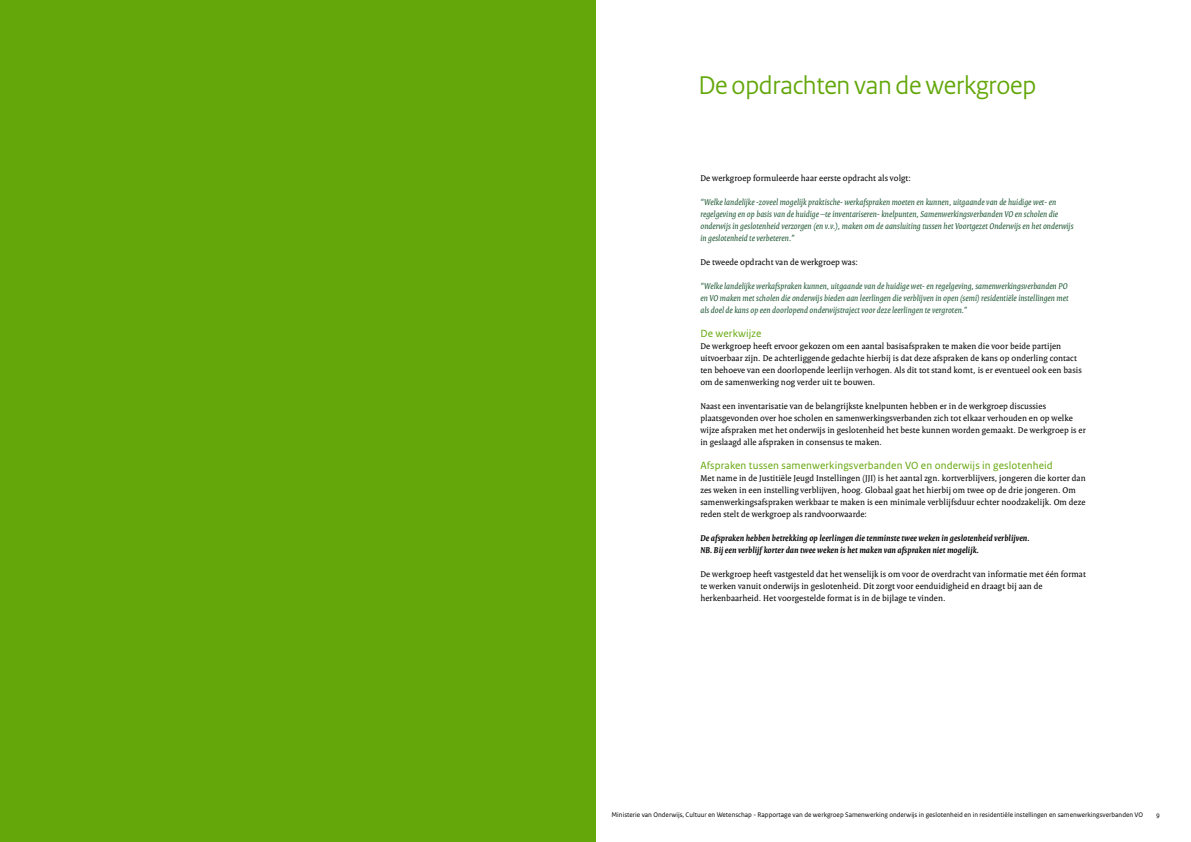
<style>
.page{position:relative;width:1191px;height:842px;background:#fff}
.page>*{position:absolute;margin:0;border:0;box-sizing:border-box;transform-origin:0 0}
.t1{font:27px "Rijksoverheid Sans Heading";letter-spacing:-.01em;color:#63a70a}
.t2{font:11px "Rijksoverheid Sans Text";letter-spacing:.01em;color:#63a70a}
.t3{font:9px/12px "Rijksoverheid Serif";letter-spacing:.01em;color:#000}
.t4{font:italic 9px/12px "Rijksoverheid Serif";letter-spacing:.01em;color:#1d5632}
.t5{font:italic 700 9px/12px "Rijksoverheid Serif";letter-spacing:.01em;color:#000}
.t6{font:7px "Rijksoverheid Sans Text";color:#000}
</style>
<div class="page">
<div style="left:0;top:0;width:595px;height:842px;background:#63a70a"></div>
<h1 class="t1" style="left:698px;top:70px;width:339px">De opdrachten van de werkgroep</h1>
<p class="t3" style="left:700px;top:172px;width:212px">De werkgroep formuleerde haar eerste opdracht als volgt:</p>
<p class="t4" style="left:700px;top:196px;width:374px">“Welke landelijke -zoveel mogelijk praktische- werkafspraken moeten en kunnen, uitgaande van de huidige wet- en regelgeving en op basis van de huidige –te inventariseren- knelpunten, Samenwerkingsverbanden VO en scholen die onderwijs in geslotenheid verzorgen (en v.v.), maken om de aansluiting tussen het Voortgezet Onderwijs en het onderwijs in geslotenheid te verbeteren.”</p>
<p class="t3" style="left:700px;top:256px;width:159px">De tweede opdracht van de werkgroep was:</p>
<p class="t4" style="left:700px;top:280px;width:369px;text-align:justify">“Welke landelijke werkafspraken kunnen, uitgaande van de huidige wet- en regelgeving, samenwerkingsverbanden PO en VO maken met scholen die onderwijs bieden aan leerlingen die verblijven in open (semi) residentiële instellingen met als doel de kans op een doorlopend onderwijstraject voor deze leerlingen te vergroten.”</p>
<p class="t2" style="left:700px;top:327px;width:62px">De werkwijze</p>
<p class="t3" style="left:700px;top:340px;width:383px">De werkgroep heeft ervoor gekozen om een aantal basisafspraken te maken die voor beide partijen uitvoerbaar zijn. De achterliggende gedachte hierbij is dat deze afspraken de kans op onderling contact ten behoeve van een doorlopende leerlijn verhogen. Als dit tot stand komt, is er eventueel ook een basis om de samenwerking nog verder uit te bouwen.</p>
<p class="t3" style="left:700px;top:400px;width:387px">Naast een inventarisatie van de belangrijkste knelpunten hebben er in de werkgroep discussies plaatsgevonden over hoe scholen en samenwerkingsverbanden zich tot elkaar verhouden en op welke wijze afspraken met het onderwijs in geslotenheid het beste kunnen worden gemaakt. De werkgroep is er in geslaagd alle afspraken in consensus te maken.</p>
<p class="t2" style="left:700px;top:459px;width:354px">Afspraken tussen samenwerkingsverbanden VO en onderwijs in geslotenheid</p>
<p class="t3" style="left:700px;top:472px;width:387px">Met name in de Justitiële Jeugd Instellingen (JJI) is het aantal zgn. kortverblijvers, jongeren die korter dan zes weken in een instelling verblijven, hoog. Globaal gaat het hierbij om twee op de drie jongeren. Om samenwerkingsafspraken werkbaar te maken is een minimale verblijfsduur echter noodzakelijk. Om deze reden stelt de werkgroep als randvoorwaarde:</p>
<p class="t5" style="left:700px;top:532px;width:331px">De afspraken hebben betrekking op leerlingen die tenminste twee weken in geslotenheid verblijven.<br>NB. Bij een verblijf korter dan twee weken is het maken van afspraken niet mogelijk.</p>
<p class="t3" style="left:700px;top:568px;width:387px">De werkgroep heeft vastgesteld dat het wenselijk is om voor de overdracht van informatie met één format te werken vanuit onderwijs in geslotenheid. Dit zorgt voor eenduidigheid en draagt bij aan de herkenbaarheid. Het voorgestelde format is in de bijlage te vinden.</p>
<p class="t6" style="left:611px;top:811px;width:533px">Ministerie van Onderwijs, Cultuur en Wetenschap - Rapportage van de werkgroep Samenwerking onderwijs in geslotenheid en in residentiële instellingen en samenwerkingsverbanden VO</p>
<p class="t6" style="left:1156px;top:811px;width:5px">9</p>
</div>
